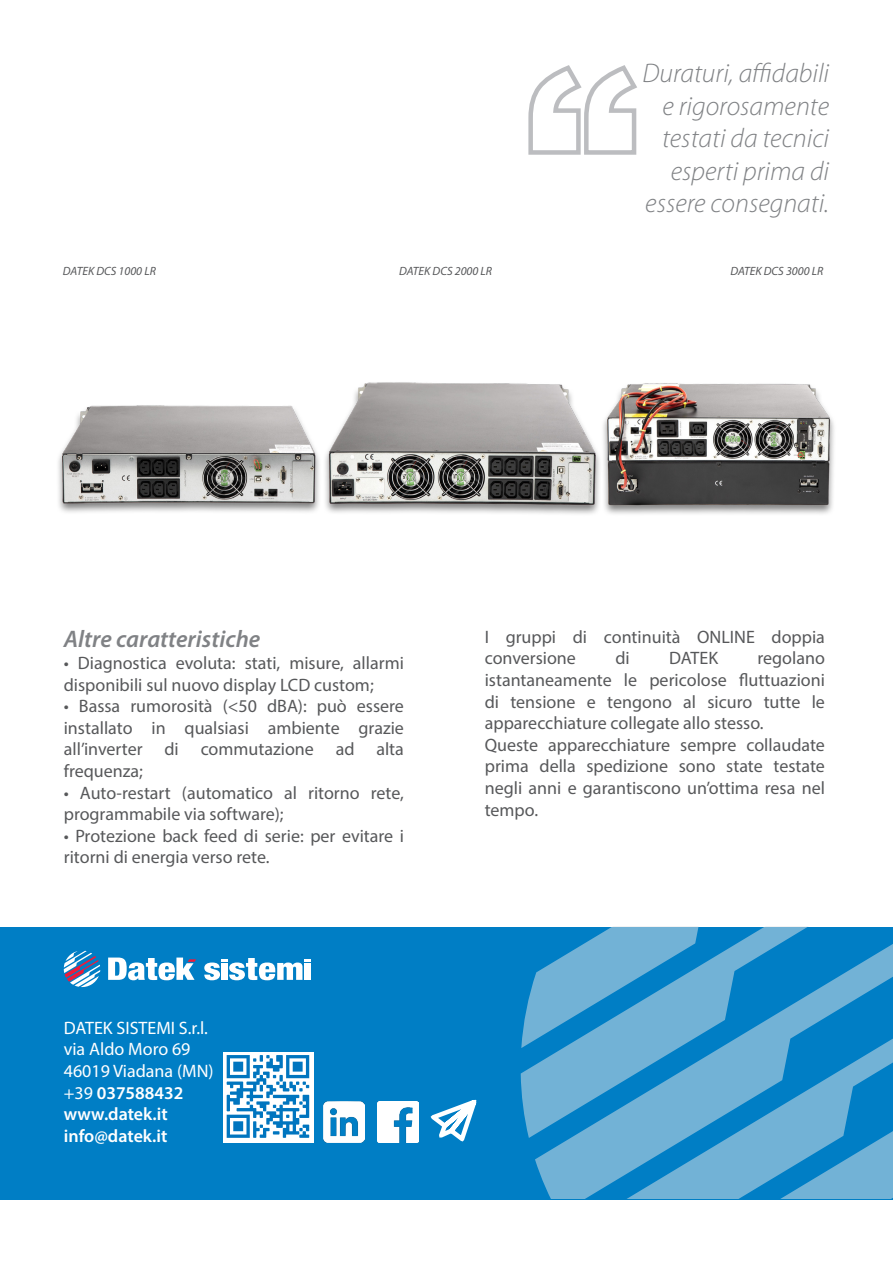
<style>
.page{position:relative;width:893px;height:1263px;background:#fff}
.page>*{position:absolute;margin:0;border:0;box-sizing:border-box;transform-origin:0 0}
.t1{font:italic 300 27px/32.4px "Myriad Pro";color:#808285;text-align:right}
.t2{font:italic 600 24px "Myriad Pro";color:#808285}
.t3{font:18px/21.6px "Myriad Pro";color:#57585a}
.t4{font:18px/21.6px "Myriad Pro";color:#fff}
.t5{font:italic 12px "Myriad Pro";color:#57585a}
.s1{font-weight:600}
</style>
<div class="page">
<div style="left:0;top:927px;width:893px;height:272px;background:#007ec5"></div>
<svg style="left:521px;top:977px;width:14px;height:71px"></svg>
<svg style="left:535px;top:952px;width:35px;height:246px;fill:#72b2d6"></svg>
<svg style="left:570px;top:926px;width:323px;height:272px;fill:#72b2d6"></svg>
<svg style="left:623px;top:999px;width:270px;height:199px;fill:#72b2d6"></svg>
<svg style="left:697px;top:1086px;width:196px;height:112px"></svg>
<svg style="left:108px;top:957px;width:88px;height:23px"></svg>
<svg style="left:204px;top:958px;width:107px;height:22px"></svg>
<svg style="left:64px;top:951px;width:36px;height:36px"></svg>
<img style="left:324px;top:1101px;width:41px;height:41px">
<img style="left:377px;top:1101px;width:42px;height:41px">
<svg style="left:430px;top:1099px;width:47px;height:43px"></svg>
<img style="left:223px;top:1052px;width:90px;height:90px">
<svg style="left:528px;top:65px;width:109px;height:90px"></svg>
<img style="left:343px;top:382px;width:224px;height:132px">
<img style="left:58px;top:405px;width:285px;height:108px">
<img style="left:567px;top:383px;width:267px;height:131px">
<p class="t1" style="left:642px;top:57px;width:188px">Duraturi, affidabili e rigorosamente testati da tecnici esperti prima di essere consegnati.</p>
<p class="t5" style="left:63px;top:263px;width:95px">DATEK DCS 1000 LR</p>
<p class="t5" style="left:399px;top:263px;width:95px">DATEK DCS 2000 LR</p>
<p class="t5" style="left:730px;top:263px;width:95px">DATEK DCS 3000 LR</p>
<p class="t2" style="left:64px;top:624px;width:198px">Altre caratteristiche</p>
<p class="t3" style="left:64px;top:652px;width:342px">• Diagnostica evoluta: stati, misure, allarmi disponibili sul nuovo display LCD custom;</p>
<p class="t3" style="left:64px;top:695px;width:342px;text-align:justify">• Bassa rumorosità (&lt;50 dBA): può essere installato in qualsiasi ambiente grazie all’inverter di commutazione ad alta frequenza;</p>
<p class="t3" style="left:64px;top:781px;width:342px">• Auto-restart (automatico al ritorno rete, programmabile via software);</p>
<p class="t3" style="left:64px;top:825px;width:342px">• Protezione back feed di serie: per evitare i ritorni di energia verso rete.</p>
<p class="t4" style="left:64px;top:1017px;width:151px">DATEK SISTEMI S.r.l. via Aldo Moro 69<br>46019 Viadana (MN) +39 <span class="s1">037588432 www.datek.it info@datek.it</span></p>
<p class="t3" style="left:485px;top:626px;width:342px">I gruppi di continuità ONLINE doppia conversione</p>
<p class="t3" style="left:485px;top:647px;width:342px;text-align:justify;text-indent:273px">regolano istantaneamente le pericolose fluttuazioni di tensione e tengono al sicuro tutte le apparecchiature collegate allo stesso.</p>
<p class="t3" style="left:485px;top:734px;width:342px;text-align:justify">Queste apparecchiature sempre collaudate prima della spedizione sono state testate negli anni e garantiscono un’ottima resa nel tempo.</p>
<p class="t3" style="left:615px;top:647px;width:16px">di</p>
<p class="t3" style="left:669px;top:647px;width:50px">DATEK</p>
</div>
